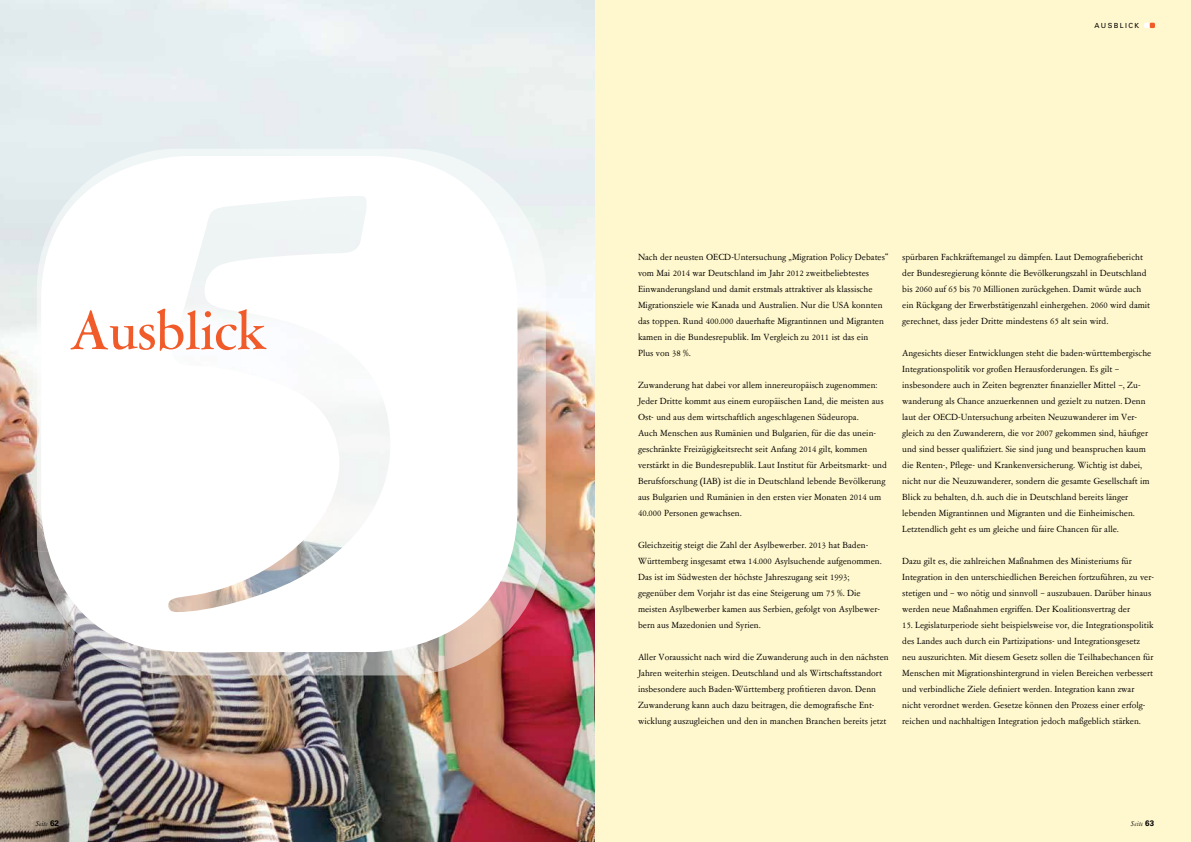
<style>
.page{position:relative;width:1191px;height:842px;background:#fff}
.page>*{position:absolute;margin:0;border:0;box-sizing:border-box;transform-origin:0 0}
.t1{font:500 60px "Garamont Amst SH";letter-spacing:.01em;color:#f15a29}
.t2{font:10px/16px "Garamont Amst SB";color:#000}
.t3{font:italic 8px "Garamont Amst SB";letter-spacing:.03em;color:#000}
.t4{font:7px "Univers";letter-spacing:.2em;color:#000}
.s1{font-family:"Univers LT";font-weight:700;font-style:normal}
</style>
<div class="page">
<img style="left:0;top:0;width:595px;height:842px">
<div style="left:595px;top:0;width:596px;height:842px;background:#fff8ce"></div>
<svg style="left:1144px;top:23px;width:11px;height:5px"></svg>
<svg style="left:37px;top:149px;width:509px;height:526px"></svg>
<svg style="left:41px;top:156px;width:476px;height:496px"></svg>
<h1 class="t1" style="left:70px;top:302px;width:198px">Ausblick</h1>
<p class="t4" style="left:1094px;top:22px;width:46px">AUSBLICK</p>
<p class="t2" style="left:638px;top:249px;width:252px">Nach der neusten OECD-Untersuchung „Migration Policy Debates“ vom Mai 2014 war Deutschland im Jahr 2012 zweitbeliebtestes Einwanderungsland und damit erstmals attraktiver als klassische Migrationsziele wie Kanada und Australien. Nur die USA konnten das toppen. Rund 400.000 dauerhafte Migrantinnen und Migranten kamen in die Bundesrepublik. Im Vergleich zu 2011 ist das ein<br>Plus von 38 %.</p>
<p class="t2" style="left:638px;top:377px;width:250px">Zuwanderung hat dabei vor allem innereuropäisch zugenommen:<br>Jeder Dritte kommt aus einem europäischen Land, die meisten aus Ost- und aus dem wirtschaftlich angeschlagenen Südeuropa.<br>Auch Menschen aus Rumänien und Bulgarien, für die das unein&shy;geschränkte Freizügigkeitsrecht seit Anfang 2014 gilt, kommen verstärkt in die Bundesrepublik. Laut Institut für Arbeitsmarkt- und Berufsforschung (IAB) ist die in Deutschland lebende Bevölkerung aus Bulgarien und Rumänien in den ersten vier Monaten 2014 um 40.000 Personen gewachsen.</p>
<p class="t2" style="left:638px;top:537px;width:245px">Gleichzeitig steigt die Zahl der Asylbewerber. 2013 hat Baden-Württemberg insgesamt etwa 14.000 Asylsuchende aufgenommen.<br>Das ist im Südwesten der höchste Jahreszugang seit 1993; gegenüber dem Vorjahr ist das eine Steigerung um 75 %. Die meisten Asylbewerber kamen aus Serbien, gefolgt von Asylbewer&shy;bern aus Mazedonien und Syrien.</p>
<p class="t2" style="left:638px;top:649px;width:252px">Aller Voraussicht nach wird die Zuwanderung auch in den nächsten Jahren weiterhin steigen. Deutschland und als Wirtschaftsstandort insbesondere auch Baden-Württemberg profitieren davon. Denn Zuwanderung kann auch dazu beitragen, die demografische Ent&shy;wicklung auszugleichen und den in manchen Branchen bereits jetzt</p>
<p class="t2" style="left:902px;top:249px;width:249px">spürbaren Fachkräftemangel zu dämpfen. Laut Demografiebericht der Bundesregierung könnte die Bevölkerungszahl in Deutschland bis 2060 auf 65 bis 70 Millionen zurückgehen. Damit würde auch ein Rückgang der Erwerbstätigenzahl einhergehen. 2060 wird damit gerechnet, dass jeder Dritte mindestens 65 alt sein wird.</p>
<p class="t2" style="left:902px;top:345px;width:251px">Angesichts dieser Entwicklungen steht die baden-württembergische Integrationspolitik vor großen Herausforderungen. Es gilt – insbesondere auch in Zeiten begrenzter finanzieller Mittel –, Zu&shy;wanderung als Chance anzuerkennen und gezielt zu nutzen. Denn laut der OECD-Untersuchung arbeiten Neuzuwanderer im Ver&shy;gleich zu den Zuwanderern, die vor 2007 gekommen sind, häufiger und sind besser qualifiziert. Sie sind jung und beanspruchen kaum die Renten-, Pflege- und Krankenversicherung. Wichtig ist dabei, nicht nur die Neuzuwanderer, sondern die gesamte Gesellschaft im Blick zu behalten, d.h. auch die in Deutschland bereits länger lebenden Migrantinnen und Migranten und die Einheimischen.<br>Letztendlich geht es um gleiche und faire Chancen für alle.</p>
<p class="t2" style="left:902px;top:553px;width:253px">Dazu gilt es, die zahlreichen Maßnahmen des Ministeriums für Integration in den unterschiedlichen Bereichen fortzuführen, zu ver&shy;stetigen und – wo nötig und sinnvoll – auszubauen. Darüber hinaus werden neue Maßnahmen ergriffen. Der Koalitionsvertrag der</p>
<p class="t2" style="left:902px;top:617px;width:253px">15. Legislaturperiode sieht beispielsweise vor, die Integrationspolitik des Landes auch durch ein Partizipations- und Integrationsgesetz neu auszurichten. Mit diesem Gesetz sollen die Teilhabechancen für Menschen mit Migrationshintergrund in vielen Bereichen verbessert und verbindliche Ziele definiert werden. Integration kann zwar nicht verordnet werden. Gesetze können den Prozess einer erfolg&shy;reichen und nachhaltigen Integration jedoch maßgeblich stärken.</p>
<p class="t3" style="left:36px;top:819px;width:25px">Seite <span class="s1">62</span></p>
<p class="t3" style="left:1131px;top:819px;width:25px">Seite <span class="s1">63</span></p>
</div>
